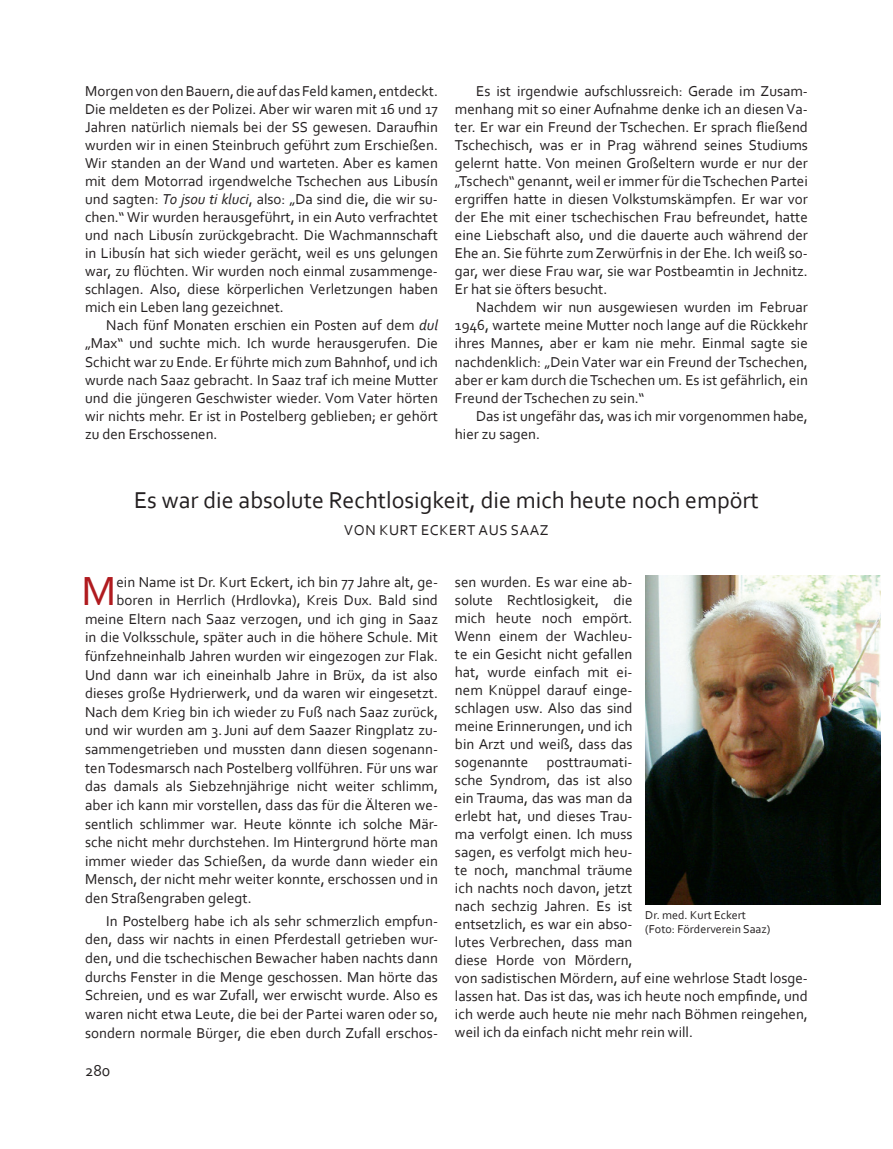
<style>
.page{position:relative;width:893px;height:1149px;background:#fff}
.page>*{position:absolute;margin:0;border:0;box-sizing:border-box;transform-origin:0 0}
.t1{font:42.6px "Corbel";color:#b01b1f}
.t2{font:24px "Corbel";color:#231f20}
.t3{font:16.5px "Corbel";color:#231f20}
.t4{font:15px/18px "Corbel";color:#231f20;text-align:justify}
.t5{font:15px "Corbel";letter-spacing:.04em;color:#231f20}
.t6{font:12px/13.5px "Corbel";color:#231f20}
.s1{font-style:italic}
</style>
<div class="page">
<img style="left:645px;top:575px;width:235px;height:328px">
<p class="t4" style="left:85px;top:82px;width:354px">Morgen von den Bauern, die auf das Feld kamen, entdeckt.<br>Die meldeten es der Polizei. Aber wir waren mit 16 und 17<br>Jahren natürlich niemals bei der SS gewesen. Daraufhin wurden wir in einen Steinbruch geführt zum Erschießen.<br>Wir standen an der Wand und warteten. Aber es kamen mit dem Motorrad irgendwelche Tschechen aus Libusín und sagten: <span class="s1">To jsou ti kluci</span>, also: „Da sind die, die wir su&shy;chen.“ Wir wurden herausgeführt, in ein Auto verfrachtet und nach Libusín zurückgebracht. Die Wachmannschaft in Libusín hat sich wieder gerächt, weil es uns gelungen war, zu flüchten. Wir wurden noch einmal zusammenge&shy;schlagen. Also, diese körperlichen Verletzungen haben mich ein Leben lang gezeichnet.</p>
<p class="t4" style="left:85px;top:316px;width:354px;text-indent:21px">Nach fünf Monaten erschien ein Posten auf dem <span class="s1">dul </span>„Max“ und suchte mich. Ich wurde herausgerufen. Die Schicht war zu Ende. Er führte mich zum Bahnhof, und ich wurde nach Saaz gebracht. In Saaz traf ich meine Mutter und die jüngeren Geschwister wieder. Vom Vater hörten wir nichts mehr. Er ist in Postelberg geblieben; er gehört zu den Erschossenen.</p>
<p class="t4" style="left:455px;top:82px;width:354px;text-indent:21px">Es ist irgendwie aufschlussreich: Gerade im Zusam&shy;menhang mit so einer Aufnahme denke ich an diesen Va&shy;ter. Er war ein Freund der Tschechen. Er sprach fließend Tschechisch, was er in Prag während seines Studiums gelernt hatte. Von meinen Großeltern wurde er nur der „Tschech“ genannt, weil er immer für die Tschechen Partei ergriffen hatte in diesen Volkstumskämpfen. Er war vor der Ehe mit einer tschechischen Frau befreundet, hatte eine Liebschaft also, und die dauerte auch während der Ehe an. Sie führte zum Zerwürfnis in der Ehe. Ich weiß so&shy;gar, wer diese Frau war, sie war Postbeamtin in Jechnitz.<br>Er hat sie öfters besucht.</p>
<p class="t4" style="left:455px;top:298px;width:354px;text-indent:21px">Nachdem wir nun ausgewiesen wurden im Februar 1946, wartete meine Mutter noch lange auf die Rückkehr ihres Mannes, aber er kam nie mehr. Einmal sagte sie nachdenklich: „Dein Vater war ein Freund der Tschechen, aber er kam durch die Tschechen um. Es ist gefährlich, ein Freund der Tschechen zu sein.“</p>
<p class="t4" style="left:455px;top:406px;width:354px;text-indent:21px">Das ist ungefähr das, was ich mir vorgenommen habe, hier zu sagen.</p>
<h2 class="t2" style="left:134px;top:485px;width:626px">Es war die absolute Rechtlosigkeit, die mich heute noch empört</h2>
<p class="t5" style="left:344px;top:520px;width:115px">Von Kurt Eckert</p>
<p class="t4" style="left:479px;top:520px;width:72px">aus Saaz</p>
<h1 class="t1" style="left:82px;top:563px;width:36px">M</h1>
<p class="t4" style="left:116px;top:572px;width:323px">ein Name ist Dr. Kurt Eckert, ich bin 77 Jahre alt, ge-</p>
<p class="t4" style="left:116px;top:590px;width:323px">boren in Herrlich (Hrdlovka), Kreis Dux. Bald sind</p>
<p class="t4" style="left:85px;top:609px;width:354px">meine Eltern nach Saaz verzogen, und ich ging in Saaz</p>
<p class="t4" style="left:85px;top:627px;width:354px">in die Volksschule, später auch in die höhere Schule. Mit</p>
<p class="t4" style="left:85px;top:646px;width:354px">fünfzehneinhalb Jahren wurden wir eingezogen zur Flak.</p>
<p class="t4" style="left:85px;top:665px;width:354px">Und dann war ich eineinhalb Jahre in Brüx, da ist also</p>
<p class="t4" style="left:85px;top:683px;width:354px">dieses große Hydrierwerk, und da waren wir eingesetzt.</p>
<p class="t4" style="left:85px;top:702px;width:354px">Nach dem Krieg bin ich wieder zu Fuß nach Saaz zurück,</p>
<p class="t4" style="left:85px;top:720px;width:354px">und wir wurden am 3.Juni auf dem Saazer Ringplatz zu-</p>
<p class="t4" style="left:85px;top:739px;width:354px">sammengetrieben und mussten dann diesen sogenann-</p>
<p class="t4" style="left:85px;top:758px;width:354px">ten Todesmarsch nach Postelberg vollführen. Für uns war</p>
<p class="t4" style="left:85px;top:776px;width:354px">das damals als Siebzehnjährige nicht weiter schlimm,</p>
<p class="t4" style="left:85px;top:795px;width:354px">aber ich kann mir vorstellen, dass das für die Älteren we-</p>
<p class="t4" style="left:85px;top:813px;width:354px">sentlich schlimmer war. Heute könnte ich solche Mär-</p>
<p class="t4" style="left:85px;top:832px;width:354px">sche nicht mehr durchstehen. Im Hintergrund hörte man</p>
<p class="t4" style="left:85px;top:851px;width:354px">immer wieder das Schießen, da wurde dann wieder ein</p>
<p class="t4" style="left:85px;top:869px;width:354px">Mensch, der nicht mehr weiter konnte, erschossen und in</p>
<p class="t4" style="left:85px;top:888px;width:168px">den Straßengraben gelegt.</p>
<p class="t4" style="left:85px;top:910px;width:354px;line-height:18.6px;text-indent:21px">In Postelberg habe ich als sehr schmerzlich empfun&shy;den, dass wir nachts in einen Pferdestall getrieben wur&shy;den, und die tschechischen Bewacher haben nachts dann durchs Fenster in die Menge geschossen. Man hörte das Schreien, und es war Zufall, wer erwischt wurde. Also es waren nicht etwa Leute, die bei der Partei waren oder so, sondern normale Bürger, die eben durch Zufall erschos-</p>
<p class="t3" style="left:85px;top:1060px;width:27px">280</p>
<p class="t4" style="left:455px;top:572px;width:354px;text-align:left">sen wurden. Es war eine ab-<br>solute Rechtlosigkeit, die<br>mich heute noch empört.<br>Wenn einem der Wachleu-<br>te ein Gesicht nicht gefallen<br>hat, wurde einfach mit ei-<br>nem Knüppel darauf einge-<br>schlagen usw. Also das sind<br>meine Erinnerungen, und ich<br>bin Arzt und weiß, dass das<br>sogenannte posttraumati-<br>sche Syndrom, das ist also<br>ein Trauma, das was man da<br>erlebt hat, und dieses Trau-<br>ma verfolgt einen. Ich muss<br>sagen, es verfolgt mich heu-<br>te noch, manchmal träume<br>ich nachts noch davon, jetzt<br>nach sechzig Jahren. Es ist<br>entsetzlich, es war ein abso-<br>lutes Verbrechen, dass man<br>diese Horde von Mördern,<br>von sadistischen Mördern, auf eine wehrlose Stadt losge&shy;lassen hat. Das ist das, was ich heute noch empfinde, und ich werde auch heute nie mehr nach Böhmen reingehen, weil ich da einfach nicht mehr rein will.</p>
<p class="t6" style="left:645px;top:908px;width:127px">Dr. med. Kurt Eckert (Foto: Förderverein Saaz)</p>
</div>
